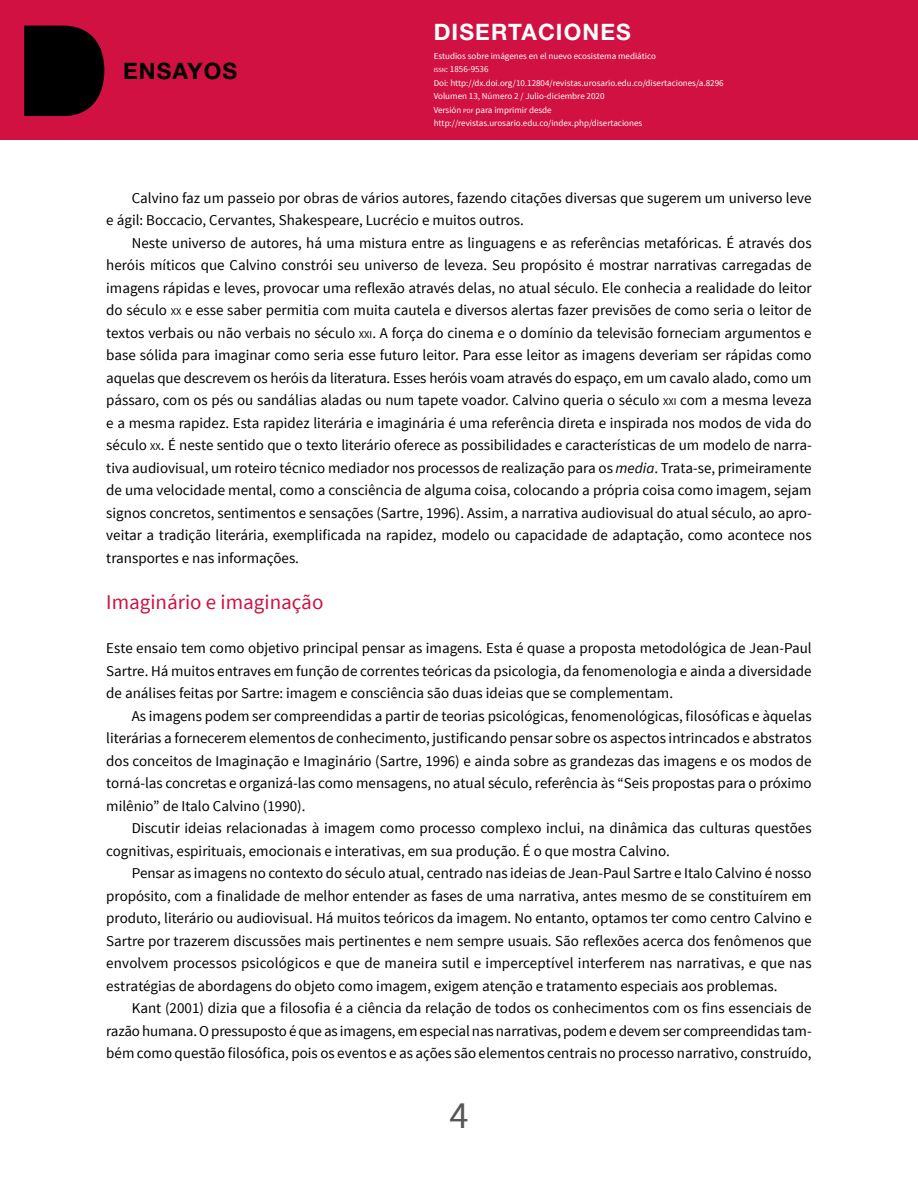
<style>
.page{position:relative;width:918px;height:1188px;background:#fff}
.page>*{position:absolute;margin:0;border:0;box-sizing:border-box;transform-origin:0 0}
.t1{font:38.4px "Source Sans Pro";color:#575756}
.t2{font:700 22.65px "Helvetica Neue LT Std";letter-spacing:.05em;color:#fff}
.t3{font:700 22.65px "Helvetica Neue LT Std";letter-spacing:.05em;color:#000}
.t4{font:21px "Source Sans Pro";color:#d01141}
.t5{font:15px/22.5px "Source Sans Pro";color:#000;text-align:justify}
.t6{font:9px/13.5px "Source Sans Pro";color:#fff}
.s1{font-size:6.3px}
.s2{font-size:10.5px}
.s3{font-style:italic}
</style>
<div class="page">
<div style="left:0;top:0;width:918px;height:139px;background:#d01141"></div>
<svg style="left:24px;top:26px;width:80px;height:90px;background:#130105"></svg>
<h2 class="t3" style="left:123px;top:57px;width:116px">ENSAYOS</h2>
<h2 class="t2" style="left:434px;top:18px;width:199px">DISERTACIONES</h2>
<p class="t6" style="left:434px;top:49px;width:292px">Estudios sobre imágenes en el nuevo ecosistema mediático<br><span class="s1">ISSN</span>: 1856-9536<br>Doi: http://dx.doi.org/10.12804/revistas.urosario.edu.co/disertaciones/a.8296<br>Volumen 13, Número 2 / Julio-diciembre 2020<br>Versión <span class="s1">PDF</span> para imprimir desde http://revistas.urosario.edu.co/index.php/disertaciones</p>
<p class="t5" style="left:106px;top:187px;width:707px;text-indent:26px">Calvino faz um passeio por obras de vários autores, fazendo citações diversas que sugerem um universo leve e ágil: Boccacio, Cervantes, Shakespeare, Lucrécio e muitos outros.</p>
<p class="t5" style="left:106px;top:232px;width:707px;text-indent:26px">Neste universo de autores, há uma mistura entre as linguagens e as referências metafóricas. É através dos heróis míticos que Calvino constrói seu universo de leveza. Seu propósito é mostrar narrativas carregadas de imagens rápidas e leves, provocar uma reflexão através delas, no atual século. Ele conhecia a realidade do leitor do século <span class="s2">XX</span> e esse saber permitia com muita cautela e diversos alertas fazer previsões de como seria o leitor de textos verbais ou não verbais no século <span class="s2">XXI</span>. A força do cinema e o domínio da televisão forneciam argumentos e base sólida para imaginar como seria esse futuro leitor. Para esse leitor as imagens deveriam ser rápidas como aquelas que descrevem os heróis da literatura. Esses heróis voam através do espaço, em um cavalo alado, como um pássaro, com os pés ou sandálias aladas ou num tapete voador. Calvino queria o século <span class="s2">XXI</span> com a mesma leveza e a mesma rapidez. Esta rapidez literária e imaginária é uma referência direta e inspirada nos modos de vida do século <span class="s2">XX</span>. É neste sentido que o texto literário oferece as possibilidades e características de um modelo de narra&shy;tiva audiovisual, um roteiro técnico mediador nos processos de realização para os <span class="s3">media</span>. Trata-se, primeiramente de uma velocidade mental, como a consciência de alguma coisa, colocando a própria coisa como imagem, sejam signos concretos, sentimentos e sensações (Sartre, 1996). Assim, a narrativa audiovisual do atual século, ao apro&shy;veitar a tradição literária, exemplificada na rapidez, modelo ou capacidade de adaptação, como acontece nos transportes e nas informações.</p>
<h3 class="t4" style="left:106px;top:589px;width:219px">Imaginário e imaginação</h3>
<p class="t5" style="left:106px;top:637px;width:707px">Este ensaio tem como objetivo principal pensar as imagens. Esta é quase a proposta metodológica de Jean-Paul Sartre. Há muitos entraves em função de correntes teóricas da psicologia, da fenomenologia e ainda a diversidade de análises feitas por Sartre: imagem e consciência são duas ideias que se complementam.</p>
<p class="t5" style="left:106px;top:705px;width:707px;text-indent:26px">As imagens podem ser compreendidas a partir de teorias psicológicas, fenomenológicas, filosóficas e àquelas literárias a fornecerem elementos de conhecimento, justificando pensar sobre os aspectos intrincados e abstratos dos conceitos de Imaginação e Imaginário (Sartre, 1996) e ainda sobre as grandezas das imagens e os modos de torná-las concretas e organizá-las como mensagens, no atual século, referência às “Seis propostas para o próximo milênio” de Italo Calvino (1990).</p>
<p class="t5" style="left:106px;top:817px;width:707px;text-indent:26px">Discutir ideias relacionadas à imagem como processo complexo inclui, na dinâmica das culturas questões cognitivas, espirituais, emocionais e interativas, em sua produção. É o que mostra Calvino.</p>
<p class="t5" style="left:106px;top:862px;width:707px;text-indent:26px">Pensar as imagens no contexto do século atual, centrado nas ideias de Jean-Paul Sartre e Italo Calvino é nosso propósito, com a finalidade de melhor entender as fases de uma narrativa, antes mesmo de se constituírem em produto, literário ou audiovisual. Há muitos teóricos da imagem. No entanto, optamos ter como centro Calvino e Sartre por trazerem discussões mais pertinentes e nem sempre usuais. São reflexões acerca dos fenômenos que envolvem processos psicológicos e que de maneira sutil e imperceptível interferem nas narrativas, e que nas estratégias de abordagens do objeto como imagem, exigem atenção e tratamento especiais aos problemas.</p>
<p class="t5" style="left:106px;top:997px;width:707px;text-indent:26px">Kant (2001) dizia que a filosofia é a ciência da relação de todos os conhecimentos com os fins essenciais de razão humana. O pressuposto é que as imagens, em especial nas narrativas, podem e devem ser compreendidas tam&shy;bém como questão filosófica, pois os eventos e as ações são elementos centrais no processo narrativo, construído,</p>
<h1 class="t1" style="left:449px;top:1092px;width:21px">4</h1>
</div>
